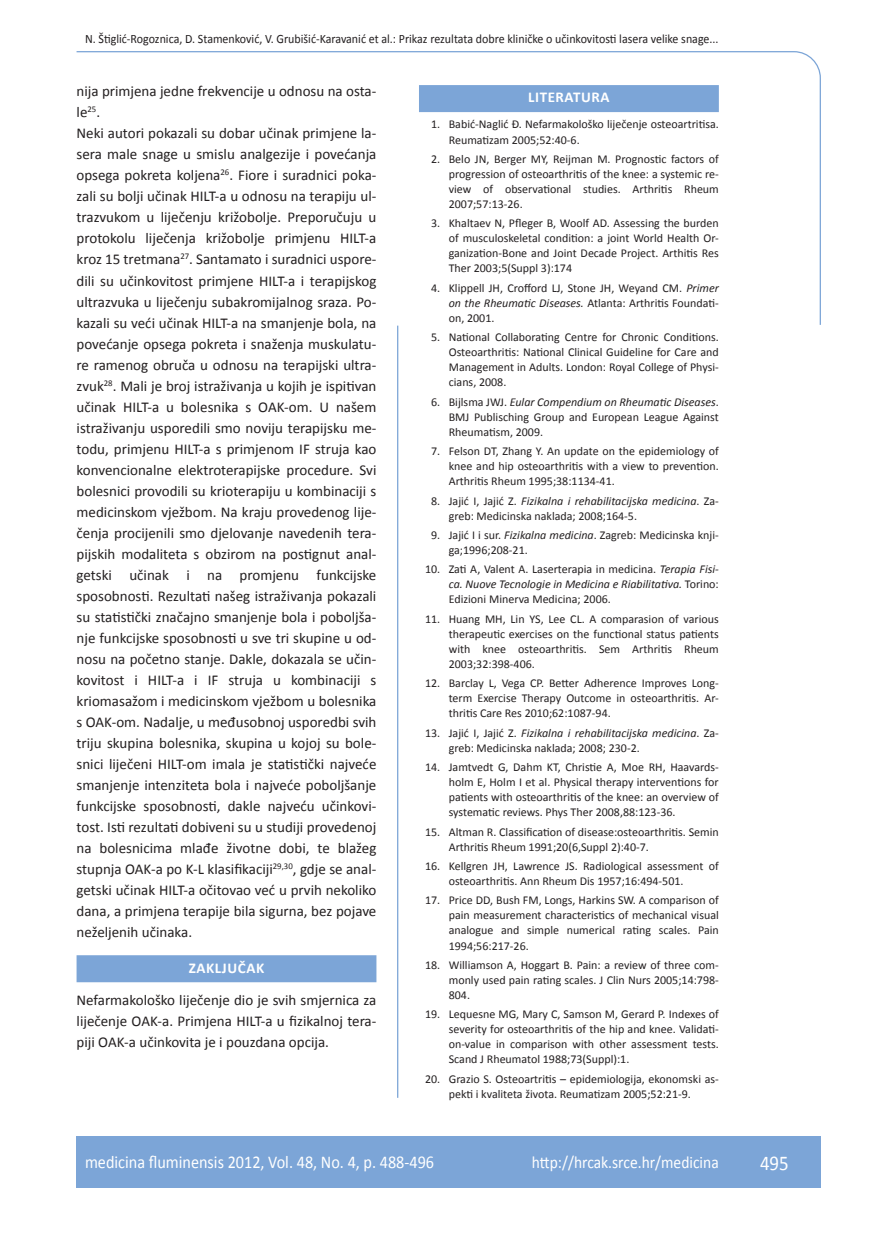
<style>
.page{position:relative;width:872px;height:1234px;background:#fff}
.page>*{position:absolute;margin:0;border:0;box-sizing:border-box;transform-origin:0 0}
.t1{font:21px "Calibri";color:#fff;scale:.9 1}
.t2{font:18px "Calibri";color:#fff;scale:.9 1}
.t3{font:17.25px "Calibri";color:#fff;scale:.9 1}
.osnovni_tekst{font:15px/21px "Calibri";color:#231f20;text-align:justify}
.naslov_ruler{font:700 15px "Calibri";letter-spacing:.04em;color:#fff}
.glava{font:12.75px "Calibri";color:#231f20;scale:.94 1}
.literatura{font:12px/15px "Calibri";color:#231f20;text-align:justify}
.s1{font-style:italic}
</style>
<div class="page">
<svg style="left:76px;top:51px;width:745px;height:275px"></svg>
<hr style="left:397px;top:325px;width:1px;height:772px;background:#7ca5d7">
<div style="left:77px;top:1135px;width:744px;height:51px;background:#7ca5d7"></div>
<div style="left:77px;top:955px;width:299px;height:27px;background:#7ca5d7"></div>
<div style="left:419px;top:85px;width:300px;height:27px;background:#7ca5d7"></div>
<p class="glava" style="left:85px;top:30px;width:675px">N. Štiglić-Rogoznica, D. Stamenković, V. Grubišić-Karavanić et al.: Prikaz rezultata dobre kliničke o učinkovitosti lasera velike snage...</p>
<p class="osnovni_tekst" style="left:77px;top:80px;width:301px">nija primjena jedne frekvencije u odnosu na osta&shy;le<sup>25</sup>.</p>
<p class="osnovni_tekst" style="left:77px;top:122px;width:301px">Neki autori pokazali su dobar učinak primjene la&shy;sera male snage u smislu analgezije i povećanja opsega pokreta koljena<sup>26</sup>. Fiore i suradnici poka&shy;zali su bolji učinak HILT-a u odnosu na terapiju ul&shy;trazvukom u liječenju križobolje. Preporučuju u protokolu liječenja križobolje primjenu HILT-a kroz 15 tretmana<sup>27</sup>. Santamato i suradnici uspore&shy;dili su učinkovitost primjene HILT-a i terapijskog ultrazvuka u liječenju subakromijalnog sraza. Po&shy;kazali su veći učinak HILT-a na smanjenje bola, na povećanje opsega pokreta i snaženja muskulatu&shy;re ramenog obruča u odnosu na terapijski ultra&shy;zvuk<sup>28</sup>. Mali je broj istraživanja u kojih je ispitivan učinak HILT-a u bolesnika s OAK-om. U našem istraživanju usporedili smo noviju terapijsku me&shy;todu, primjenu HILT-a s primjenom IF struja kao konvencionalne elektroterapijske procedure. Svi bolesnici provodili su krioterapiju u kombinaciji s medicinskom vježbom. Na kraju provedenog lije&shy;čenja procijenili smo djelovanje navedenih tera&shy;pijskih modaliteta s obzirom na postignut anal&shy;getski učinak i na promjenu funkcijske sposobnosti. Rezultati našeg istraživanja pokazali su statistički značajno smanjenje bola i poboljša&shy;nje funkcijske sposobnosti u sve tri skupine u od&shy;nosu na početno stanje. Dakle, dokazala se učin&shy;kovitost i HILT-a i IF struja u kombinaciji s kriomasažom i medicinskom vježbom u bolesnika s OAK-om. Nadalje, u međusobnoj usporedbi svih triju skupina bolesnika, skupina u kojoj su bole&shy;snici liječeni HILT-om imala je statistički najveće smanjenje intenziteta bola i najveće poboljšanje funkcijske sposobnosti, dakle najveću učinkovi&shy;tost. Isti rezultati dobiveni su u studiji provedenoj na bolesnicima mlađe životne dobi, te blažeg stupnja OAK-a po K-L klasifikaciji<sup>29,30</sup>, gdje se anal&shy;getski učinak HILT-a očitovao već u prvih nekoliko dana, a primjena terapije bila sigurna, bez pojave neželjenih učinaka.</p>
<p class="naslov_ruler" style="left:189px;top:958px;width:77px">ZAKLJUČAK</p>
<p class="osnovni_tekst" style="left:77px;top:988px;width:301px">Nefarmakološko liječenje dio je svih smjernica za liječenje OAK-a. Primjena HILT-a u fizikalnoj tera&shy;piji OAK-a učinkovita je i pouzdana opcija.</p>
<p class="naslov_ruler" style="left:528px;top:88px;width:83px">LITERATURA</p>
<p class="literatura" style="left:449px;top:116px;width:271px;text-indent:-18px">1. Babić-Naglić Đ. Nefarmakološko liječenje osteoartritisa.<br>Reumatizam 2005;52:40-6.</p>
<p class="literatura" style="left:449px;top:151px;width:272px;text-indent:-18px">2. Belo JN, Berger MY, Reijman M. Prognostic factors of progression of osteoarthritis of the knee: a systemic re&shy;view of observational studies. Arthritis Rheum 2007;57:13-26.</p>
<p class="literatura" style="left:449px;top:215px;width:271px;text-indent:-18px">3. Khaltaev N, Pfleger B, Woolf AD. Assessing the burden of musculoskeletal condition: a joint World Health Or&shy;ganization-Bone and Joint Decade Project. Arthitis Res Ther 2003;5(Suppl 3):174</p>
<p class="literatura" style="left:449px;top:280px;width:272px;text-indent:-18px">4. Klippell JH, Crofford LJ, Stone JH, Weyand CM. <span class="s1">Primer on the Rheumatic Diseases.</span> Atlanta: Arthritis Foundati&shy;on, 2001.</p>
<p class="literatura" style="left:449px;top:329px;width:271px;text-indent:-18px">5. National Collaborating Centre for Chronic Conditions.<br>Osteoarthritis: National Clinical Guideline for Care and Management in Adults. London: Royal College of Physi&shy;cians, 2008.</p>
<p class="literatura" style="left:449px;top:393px;width:271px;text-indent:-18px">6. Bijlsma JWJ. <span class="s1">Eular Compendium on Rheumatic Diseases</span>.<br>BMJ Publisching Group and European League Against Rheumatism, 2009.</p>
<p class="literatura" style="left:449px;top:443px;width:272px;text-indent:-18px">7. Felson DT, Zhang Y. An update on the epidemiology of knee and hip osteoarthritis with a view to prevention.<br>Arthritis Rheum 1995;38:1134-41.</p>
<p class="literatura" style="left:449px;top:492px;width:271px;text-indent:-18px">8. Jajić I, Jajić Z. <span class="s1">Fizikalna i rehabilitacijska medicina</span>. Za&shy;greb: Medicinska naklada; 2008;164-5.</p>
<p class="literatura" style="left:449px;top:527px;width:271px;text-indent:-18px">9. Jajić I i sur. <span class="s1">Fizikalna medicina</span>. Zagreb: Medicinska knji&shy;ga;1996;208-21.</p>
<p class="literatura" style="left:449px;top:561px;width:271px;text-indent:-24px">10. Zati A, Valent A. Laserterapia in medicina. <span class="s1">Terapia Fisi&shy;ca. Nuove Tecnologie in Medicina e Riabilitativa.</span> Torino:<br>Edizioni Minerva Medicina; 2006.</p>
<p class="literatura" style="left:449px;top:610px;width:272px;text-indent:-24px">11. Huang MH, Lin YS, Lee CL. A comparasion of various therapeutic exercises on the functional status patients with knee osteoarthritis. Sem Arthritis Rheum 2003;32:398-406.</p>
<p class="literatura" style="left:449px;top:675px;width:271px;text-indent:-24px">12. Barclay L, Vega CP. Better Adherence Improves Long&shy;term Exercise Therapy Outcome in osteoarthritis. Ar&shy;thritis Care Res 2010;62:1087-94.</p>
<p class="literatura" style="left:449px;top:724px;width:271px;text-indent:-24px">13. Jajić I, Jajić Z. <span class="s1">Fizikalna i rehabilitacijska medicina</span>. Za&shy;greb: Medicinska naklada; 2008; 230-2.</p>
<p class="literatura" style="left:449px;top:758px;width:271px;text-indent:-24px">14. Jamtvedt G, Dahm KT, Christie A, Moe RH, Haavards&shy;holm E, Holm I et al. Physical therapy interventions for patients with osteoarthritis of the knee: an overview of systematic reviews. Phys Ther 2008,88:123-36.</p>
<p class="literatura" style="left:449px;top:823px;width:272px;text-indent:-24px">15. Altman R. Classification of disease:osteoarthritis. Semin<br>Arthritis Rheum 1991;20(6,Suppl 2):40-7.</p>
<p class="literatura" style="left:449px;top:857px;width:271px;text-indent:-24px">16. Kellgren JH, Lawrence JS. Radiological assessment of osteoarthritis. Ann Rheum Dis 1957;16:494-501.</p>
<p class="literatura" style="left:449px;top:892px;width:271px;text-indent:-24px">17. Price DD, Bush FM, Longs, Harkins SW. A comparison of pain measurement characteristics of mechanical visual analogue and simple numerical rating scales. Pain 1994;56:217-26.</p>
<p class="literatura" style="left:449px;top:956px;width:272px;text-indent:-24px">18. Williamson A, Hoggart B. Pain: a review of three com&shy;monly used pain rating scales. J Clin Nurs 2005;14:798- 804.</p>
<p class="literatura" style="left:449px;top:1005px;width:271px;text-indent:-24px">19. Lequesne MG, Mary C, Samson M, Gerard P. Indexes of severity for osteoarthritis of the hip and knee. Validati&shy;on-value in comparison with other assessment tests.<br>Scand J Rheumatol 1988;73(Suppl):1.</p>
<p class="literatura" style="left:425px;top:1070px;width:295px;text-align:center">20. Grazio S. Osteoartritis – epidemiologija, ekonomski as&shy;pekti i kvaliteta života. Reumatizam 2005;52:21-9.</p>
<p class="t2" style="left:85px;top:1150px;width:389px">medicina fluminensis 2012, Vol. 48, No. 4, p. 488-496</p>
<p class="t3" style="left:532px;top:1151px;width:209px">http://hrcak.srce.hr/medicina</p>
<p class="t1" style="left:760px;top:1149px;width:33px">495</p>
</div>
